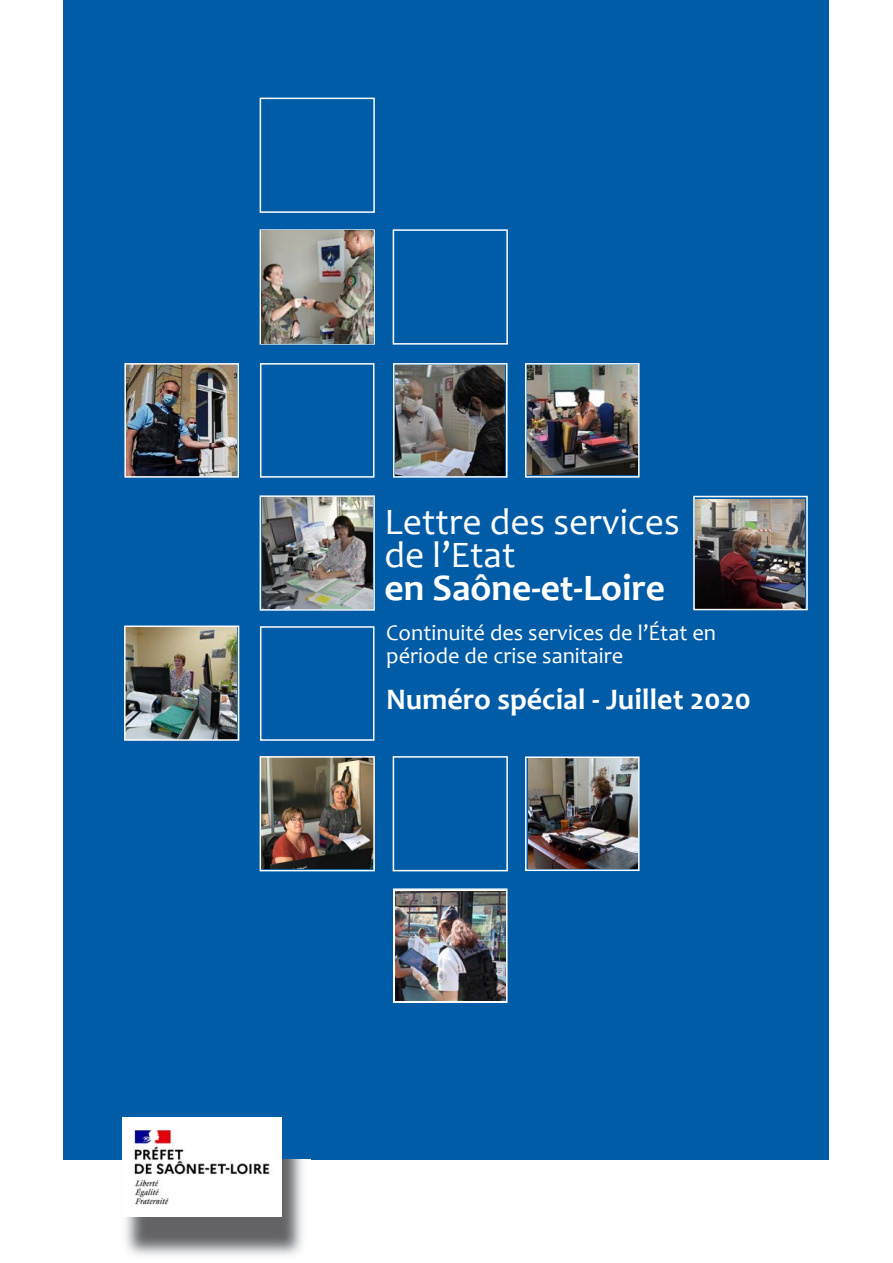
<style>
.page{position:relative;width:893px;height:1263px;background:#fff}
.page>*{position:absolute;margin:0;border:0;box-sizing:border-box;transform-origin:0 0}
.t1{font:37.5px/32.7px "Candara";color:#fff}
.t2{font:700 30px "Candara";color:#fff}
.t3{font:22.5px/22.5px "Candara";color:#fff}
.s1{font-weight:700}
</style>
<div class="page">
<div style="left:64px;top:0;width:765px;height:1159px;background:#005ca7"></div>
<img style="left:693px;top:496px;width:115px;height:114px">
<svg style="left:393px;top:888px;width:114px;height:115px"></svg>
<svg style="left:393px;top:363px;width:114px;height:115px"></svg>
<img style="left:124px;top:625px;width:115px;height:116px">
<svg style="left:260px;top:626px;width:114px;height:115px"></svg>
<svg style="left:393px;top:756px;width:115px;height:115px"></svg>
<svg style="left:525px;top:363px;width:115px;height:115px"></svg>
<img style="left:396px;top:892px;width:110px;height:109px">
<img style="left:260px;top:756px;width:115px;height:115px">
<svg style="left:260px;top:229px;width:115px;height:116px"></svg>
<img style="left:262px;top:231px;width:111px;height:112px">
<svg style="left:260px;top:98px;width:115px;height:115px"></svg>
<img style="left:396px;top:365px;width:109px;height:110px">
<svg style="left:393px;top:229px;width:115px;height:116px"></svg>
<img style="left:260px;top:495px;width:115px;height:116px">
<img style="left:124px;top:363px;width:115px;height:115px">
<svg style="left:260px;top:363px;width:114px;height:115px"></svg>
<img style="left:525px;top:756px;width:115px;height:115px">
<img style="left:119px;top:1159px;width:184px;height:97px">
<img style="left:122px;top:1117px;width:151px;height:42px">
<img style="left:123px;top:1118px;width:158px;height:98px">
<img style="left:527px;top:366px;width:110px;height:108px">
<p class="t1" style="left:385px;top:505px;width:297px">Lettre des services de l’Etat<br><span class="s1">en Saône-et-Loire</span></p>
<p class="t3" style="left:386px;top:621px;width:331px">Continuité des services de l’État en période de crise sanitaire</p>
<p class="t2" style="left:386px;top:681px;width:366px">Numéro spécial - Juillet 2020</p>
</div>
